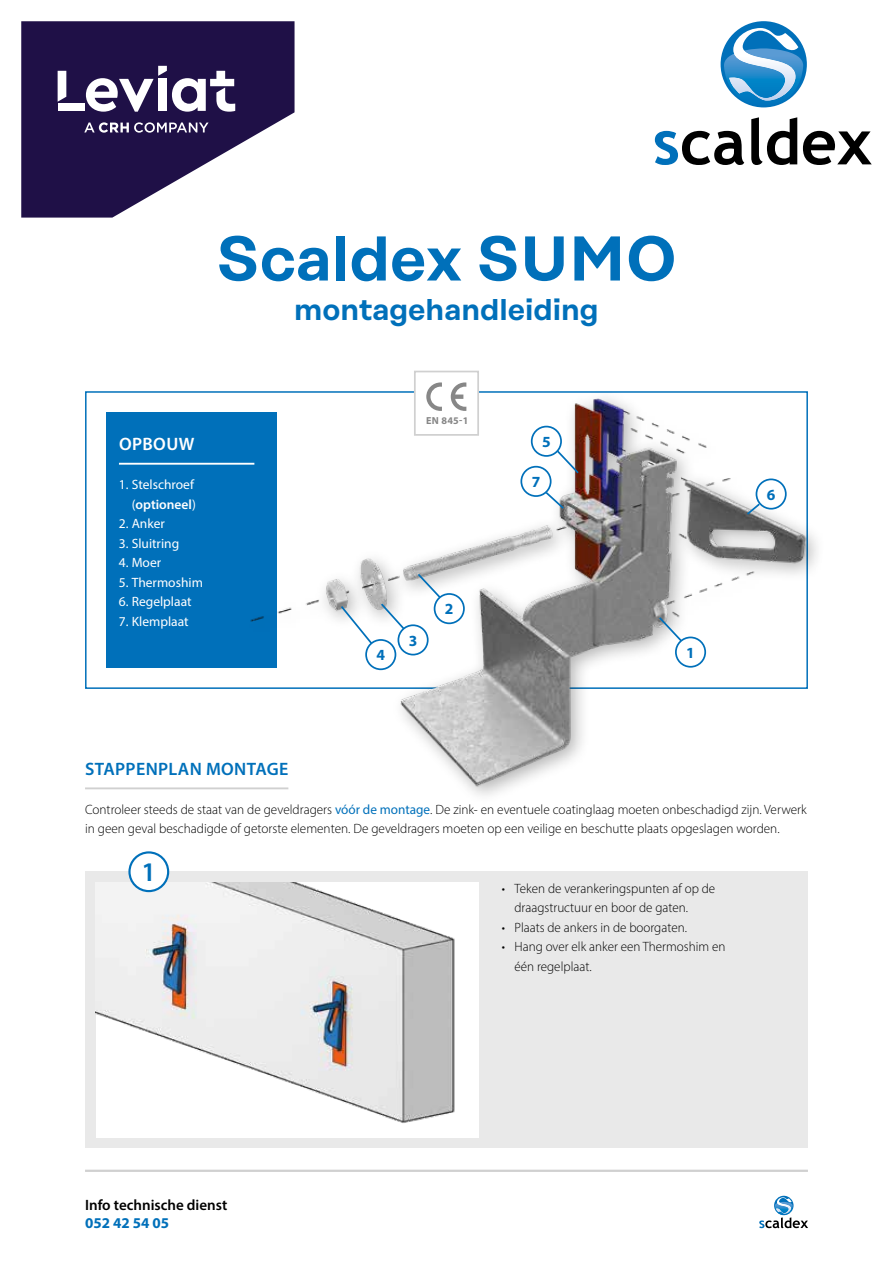
<style>
.page{position:relative;width:893px;height:1263px;background:#fff}
.page>*{position:absolute;margin:0;border:0;box-sizing:border-box;transform-origin:0 0}
.t1{font:600 63px "Rational Display";color:#0070ba}
.t2{font:600 30px "Rational Display";color:#0070ba}
.t3{font:600 27px "Myriad Pro";color:#0070ba}
.t4{font:600 18px "Myriad Pro";letter-spacing:.02em;color:#0070ba}
.t5{font:600 18px "Myriad Pro";letter-spacing:.02em;color:#fff}
.t6{font:700 15.6px "Myriad Pro";color:#0070ba}
.t7{font:600 15px "Myriad Pro";color:#000}
.t8{font:700 15px "Myriad Pro";color:#0070ba}
.t9{font:300 13.5px/19.5px "Myriad Pro";color:#000}
.t10{font:13.5px/19.5px "Myriad Pro";color:#fff;text-align:right}
.t11{font:700 10.2px "Myriad Pro";color:#878787}
.s1{font-weight:600}
.s2{font-weight:400;color:#0070ba}
</style>
<div class="page">
<div style="left:106px;top:412px;width:170px;height:256px;background:#0070ba"></div>
<img style="left:242px;top:370px;width:575px;height:426px">
<div style="left:85px;top:872px;width:723px;height:276px;background:#e9e9e9"></div>
<div style="left:675px;top:636px;width:31px;height:32px;border:2px solid #0070ba;border-radius:50%"></div>
<svg style="left:657px;top:615px;width:27px;height:28px"></svg>
<div style="left:756px;top:478px;width:31px;height:32px;border:2px solid #0070ba;border-radius:50%"></div>
<svg style="left:745px;top:502px;width:17px;height:14px"></svg>
<div style="left:434px;top:593px;width:31px;height:31px;border:2px solid #0070ba;border-radius:50%"></div>
<svg style="left:416px;top:572px;width:26px;height:28px"></svg>
<div style="left:520px;top:466px;width:32px;height:31px;border:2px solid #0070ba;border-radius:50%"></div>
<svg style="left:544px;top:490px;width:22px;height:21px"></svg>
<div style="left:531px;top:426px;width:31px;height:31px;border:2px solid #0070ba;border-radius:50%"></div>
<svg style="left:555px;top:449px;width:25px;height:26px"></svg>
<div style="left:398px;top:624px;width:31px;height:31px;border:2px solid #0070ba;border-radius:50%"></div>
<div style="left:365px;top:639px;width:31px;height:31px;border:2px solid #0070ba;border-radius:50%"></div>
<svg style="left:339px;top:602px;width:67px;height:44px"></svg>
<div style="left:96px;top:882px;width:382px;height:255px;background:#fff"></div>
<img style="left:96px;top:882px;width:359px;height:241px">
<hr style="left:85px;top:1170px;width:723px;height:2px;background:#d0d0d0">
<div style="left:129px;top:852px;width:39px;height:39px;background:#fff;border-radius:50%"></div>
<div style="left:128px;top:851px;width:41px;height:41px;border:2px solid #0070ba;border-radius:50%"></div>
<div style="left:414px;top:371px;width:65px;height:65px;background:#fff;border:2px solid #d0d0d0"></div>
<svg style="left:426px;top:382px;width:16px;height:29px"></svg>
<svg style="left:451px;top:382px;width:15px;height:29px"></svg>
<svg style="left:21px;top:21px;width:274px;height:197px;fill:#1f1047"></svg>
<svg style="left:84px;top:122px;width:125px;height:11px"></svg>
<div style="left:58px;top:103px;width:26px;height:8px;background:#fff"></div>
<svg style="left:58px;top:71px;width:8px;height:31px"></svg>
<svg style="left:86px;top:66px;width:149px;height:46px"></svg>
<svg style="left:655px;top:131px;width:89px;height:34px"></svg>
<svg style="left:751px;top:117px;width:46px;height:48px"></svg>
<svg style="left:803px;top:131px;width:69px;height:34px"></svg>
<div style="left:721px;top:21px;width:86px;height:86px;background:#0070ba;border-radius:50%"></div>
<svg style="left:724px;top:28px;width:79px;height:77px"></svg>
<svg style="left:759px;top:1197px;width:49px;height:31px"></svg>
<hr style="left:119px;top:463px;width:135px;height:2px;background:#fff">
<hr style="left:85px;top:787px;width:203px;height:2px;background:#d0d0d0">
<h1 class="t1" style="left:216px;top:221px;width:463px">Scaldex SUMO</h1>
<h2 class="t2" style="left:294px;top:292px;width:306px">montagehandleiding</h2>
<h3 class="t5" style="left:119px;top:432px;width:77px">OPBOUW</h3>
<p class="t10" style="left:119px;top:474px;width:78px">1. Stelschroef (<span class="s1">optioneel</span>)</p>
<p class="t10" style="left:119px;top:513px;width:47px">2. Anker</p>
<p class="t10" style="left:119px;top:533px;width:62px">3. Sluitring</p>
<p class="t10" style="left:119px;top:552px;width:44px">4. Moer</p>
<p class="t10" style="left:119px;top:572px;width:86px">5. Thermoshim</p>
<p class="t10" style="left:119px;top:591px;width:74px">6. Regelplaat</p>
<p class="t10" style="left:119px;top:611px;width:71px">7. Klemplaat</p>
<p class="t11" style="left:426px;top:414px;width:44px">EN 845-1</p>
<p class="t6" style="left:376px;top:645px;width:10px">4</p>
<p class="t6" style="left:409px;top:630px;width:10px">3</p>
<p class="t6" style="left:445px;top:599px;width:10px">2</p>
<p class="t6" style="left:542px;top:432px;width:10px">5</p>
<p class="t6" style="left:532px;top:472px;width:10px">7</p>
<p class="t6" style="left:686px;top:642px;width:10px">1</p>
<p class="t6" style="left:767px;top:484px;width:10px">6</p>
<h3 class="t4" style="left:85px;top:757px;width:205px">STAPPENPLAN MONTAGE</h3>
<p class="t9" style="left:85px;top:799px;width:723px">Controleer steeds de staat van de geveldragers <span class="s2">vóór de montage</span>. De zink- en eventuele coatinglaag moeten onbeschadigd zijn. Verwerk in geen geval beschadigde of getorste elementen. De geveldragers moeten op een veilige en beschutte plaats opgeslagen worden.</p>
<h3 class="t3" style="left:142px;top:855px;width:16px">1</h3>
<p class="t7" style="left:85px;top:1195px;width:144px">Info technische dienst</p>
<p class="t8" style="left:85px;top:1213px;width:86px">052 42 54 05</p>
<p class="t9" style="left:514px;top:878px;width:202px;text-indent:-13px">• Teken de verankeringspunten af op de draagstructuur en boor de gaten.</p>
<p class="t9" style="left:502px;top:917px;width:187px">• Plaats de ankers in de boorgaten.</p>
<p class="t9" style="left:514px;top:937px;width:212px;text-indent:-13px">• Hang over elk anker een Thermoshim en één regelplaat.</p>
</div>
